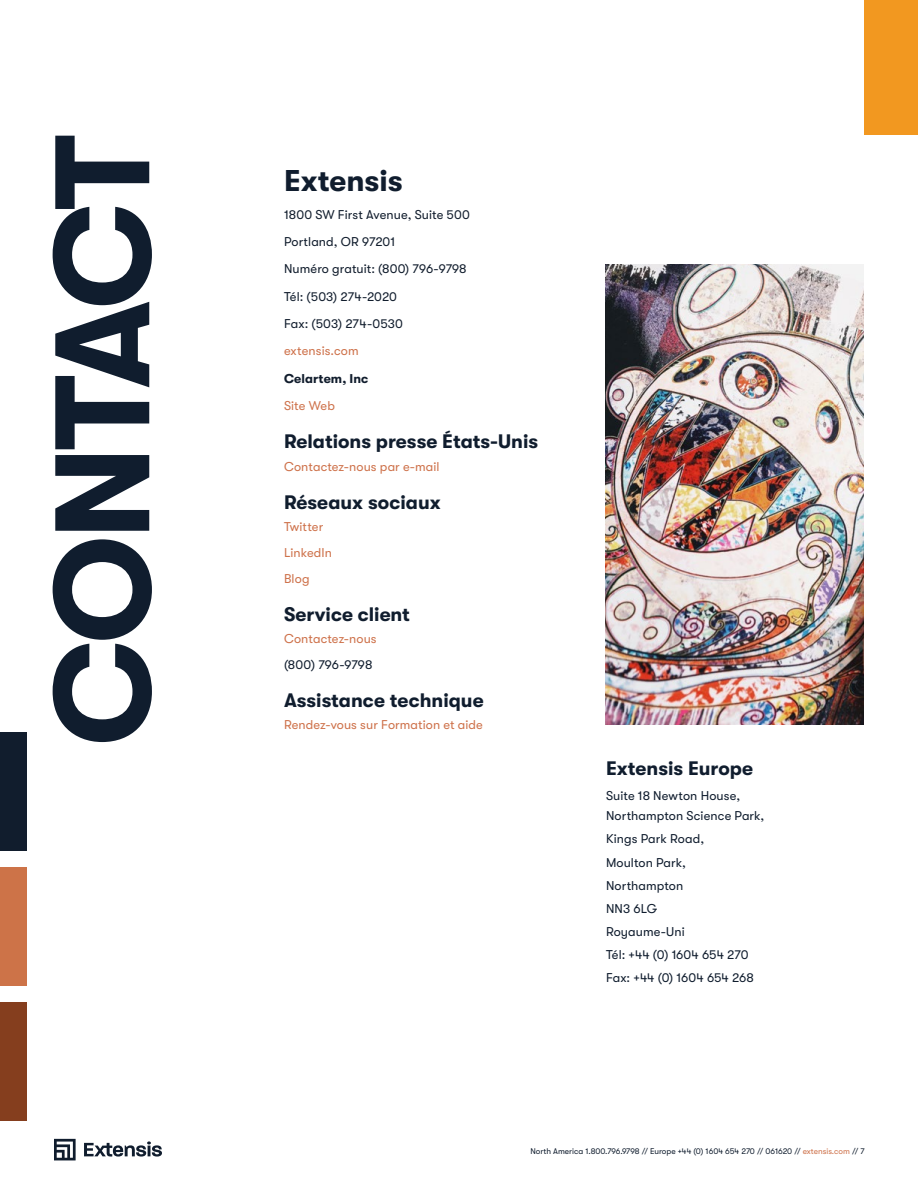
<style>
.page{position:relative;width:918px;height:1188px;background:#fff}
.page>*{position:absolute;margin:0;border:0;box-sizing:border-box;transform-origin:0 0}
.t1{font:700 134.25px "GT Walsheim";letter-spacing:-.04em;color:#101d2e}
.t2{font:700 30px "GT Walsheim";color:#101d2e}
.t3{font:700 19.5px "GT Walsheim";color:#101d2e}
.t4{font:12.75px/23.1px "GT Walsheim";letter-spacing:.005em;color:#101d2e}
.t5{font:12.75px/26.1px "GT Walsheim";letter-spacing:.01em;color:#ce724b}
.t6{font:12.75px/27.3px "GT Walsheim";letter-spacing:.005em;color:#111d2d}
.t7{font:700 12.75px "GT Walsheim";letter-spacing:.01em;color:#111d2d}
.t8{font:8.25px "GT Walsheim";color:#101d2e}
.s1{color:#ce724b}
.s2{color:#111d2d}
</style>
<div class="page">
<div style="left:864px;top:0;width:54px;height:135px;background:#f29820"></div>
<svg style="left:54px;top:1139px;width:22px;height:21px"></svg>
<svg style="left:84px;top:1141px;width:78px;height:16px"></svg>
<div style="left:0;top:732px;width:26px;height:119px;background:#111d2d"></div>
<div style="left:0;top:1002px;width:26px;height:119px;background:#853e1e"></div>
<div style="left:0;top:867px;width:26px;height:119px;background:#cd7348"></div>
<img style="left:605px;top:264px;width:258px;height:461px">
<h1 class="t1" style="left:28px;top:746px;width:612px;rotate:-90deg">CONTACT</h1>
<h2 class="t2" style="left:284px;top:164px;width:120px">Extensis</h2>
<p class="t6" style="left:284px;top:201px;width:187px">1800 SW First Avenue, Suite 500<br>Portland, OR 97201<br>Numéro gratuit: (800) 796-9798<br>Tél: (503) 274-2020<br>Fax: (503) 274-0530</p>
<p class="t5" style="left:284px;top:338px;width:76px">extensis.com</p>
<p class="t7" style="left:284px;top:371px;width:86px">Celartem, Inc</p>
<p class="t5" style="left:284px;top:392px;width:52px">Site Web</p>
<h3 class="t3" style="left:284px;top:430px;width:256px">Relations presse États-Unis</h3>
<p class="t5" style="left:284px;top:454px;width:157px">Contactez-nous par e-mail</p>
<h3 class="t3" style="left:284px;top:491px;width:158px">Réseaux sociaux</h3>
<p class="t5" style="left:284px;top:513px;width:49px">Twitter<br>LinkedIn<br>Blog</p>
<h3 class="t3" style="left:284px;top:603px;width:127px">Service client</h3>
<p class="t5" style="left:284px;top:625px;width:94px">Contactez-nous</p>
<p class="t4" style="left:284px;top:653px;width:90px">(800) 796-9798</p>
<h3 class="t3" style="left:284px;top:689px;width:201px">Assistance technique</h3>
<p class="t5" style="left:284px;top:711px;width:200px">Rendez-vous sur Formation et aide</p>
<h3 class="t3" style="left:606px;top:758px;width:149px">Extensis Europe</h3>
<p class="t4" style="left:606px;top:786px;width:160px;line-height:20.1px">Suite 18 Newton House,<br>Northampton Science Park,</p>
<p class="t4" style="left:606px;top:828px;width:149px">Kings Park Road,<br>Moulton Park,<br>Northampton<br>NN3 6LG<br>Royaume-Uni<br>Tél: +44 (0) 1604 654 270<br>Fax: +44 (0) 1604 654 268</p>
<p class="t8" style="left:530px;top:1146px;width:336px">North America 1.800.796.9798 // Europe +44 (0) 1604 654 270 // 061620 // <span class="s1">extensis.com</span> // <span class="s2">7</span></p>
</div>
